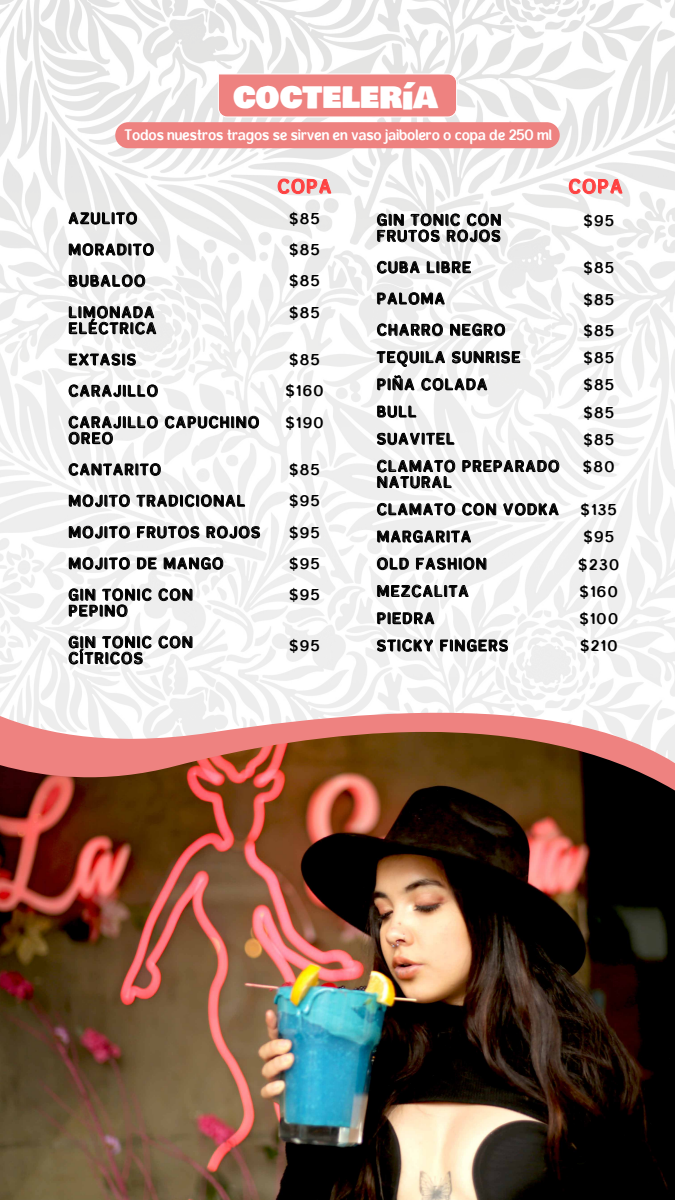
<style>
.page{position:relative;width:675px;height:1200px;background:#fff}
.page>*{position:absolute;margin:0;border:0;box-sizing:border-box;transform-origin:0 0}
.t1{font:33.8px "Bowlby One SC";color:#fff}
.t2{font:500 23px "Banda Niera";letter-spacing:.03em;color:#ff4040}
.t3{font:500 18.5px/31.3px "Banda Niera";letter-spacing:.04em;color:#000}
.t4{font:500 18px "Banda Niera";letter-spacing:-.05em;color:#fff;scale:.96 1}
</style>
<div class="page">
<img style="left:0;top:0;width:675px;height:665px">
<img style="left:0;top:665px;width:675px;height:535px">
<img style="left:0;top:732px;width:675px;height:59px">
<svg style="left:69px;top:212px;width:68px;height:12px"></svg>
<svg style="left:69px;top:243px;width:85px;height:13px"></svg>
<svg style="left:69px;top:275px;width:76px;height:12px"></svg>
<svg style="left:69px;top:306px;width:87px;height:28px"></svg>
<svg style="left:69px;top:354px;width:67px;height:11px"></svg>
<svg style="left:69px;top:385px;width:89px;height:12px"></svg>
<svg style="left:165px;top:416px;width:94px;height:12px"></svg>
<svg style="left:69px;top:416px;width:89px;height:28px"></svg>
<svg style="left:69px;top:463px;width:92px;height:13px"></svg>
<svg style="left:69px;top:495px;width:61px;height:12px"></svg>
<svg style="left:137px;top:495px;width:108px;height:12px"></svg>
<svg style="left:69px;top:526px;width:61px;height:12px"></svg>
<svg style="left:137px;top:526px;width:62px;height:12px"></svg>
<svg style="left:207px;top:526px;width:53px;height:12px"></svg>
<svg style="left:69px;top:557px;width:61px;height:13px"></svg>
<svg style="left:137px;top:558px;width:20px;height:11px"></svg>
<svg style="left:164px;top:557px;width:59px;height:13px"></svg>
<svg style="left:159px;top:589px;width:33px;height:12px"></svg>
<svg style="left:69px;top:589px;width:82px;height:28px"></svg>
<svg style="left:159px;top:636px;width:33px;height:12px"></svg>
<svg style="left:69px;top:636px;width:82px;height:28px"></svg>
<svg style="left:377px;top:214px;width:124px;height:28px"></svg>
<svg style="left:377px;top:261px;width:42px;height:12px"></svg>
<svg style="left:427px;top:261px;width:44px;height:12px"></svg>
<svg style="left:377px;top:292px;width:67px;height:13px"></svg>
<svg style="left:377px;top:324px;width:66px;height:12px"></svg>
<svg style="left:450px;top:324px;width:55px;height:12px"></svg>
<svg style="left:377px;top:351px;width:68px;height:16px"></svg>
<svg style="left:452px;top:351px;width:68px;height:12px"></svg>
<svg style="left:377px;top:375px;width:37px;height:15px"></svg>
<svg style="left:422px;top:378px;width:65px;height:12px"></svg>
<svg style="left:377px;top:406px;width:39px;height:12px"></svg>
<svg style="left:377px;top:432px;width:77px;height:13px"></svg>
<svg style="left:462px;top:460px;width:97px;height:12px"></svg>
<svg style="left:377px;top:460px;width:78px;height:28px"></svg>
<svg style="left:377px;top:503px;width:78px;height:12px"></svg>
<svg style="left:462px;top:503px;width:34px;height:12px"></svg>
<svg style="left:504px;top:502px;width:54px;height:13px"></svg>
<svg style="left:377px;top:530px;width:94px;height:13px"></svg>
<svg style="left:377px;top:558px;width:32px;height:12px"></svg>
<svg style="left:416px;top:558px;width:70px;height:12px"></svg>
<svg style="left:377px;top:585px;width:91px;height:12px"></svg>
<svg style="left:377px;top:612px;width:57px;height:12px"></svg>
<svg style="left:377px;top:639px;width:56px;height:13px"></svg>
<svg style="left:440px;top:639px;width:68px;height:13px"></svg>
<svg style="left:218px;top:73px;width:239px;height:44px"></svg>
<div style="left:115px;top:122px;width:445px;height:26px;background:#ee8280;border-radius:13px"></div>
<svg style="left:277px;top:178px;width:55px;height:17px"></svg>
<svg style="left:568px;top:178px;width:55px;height:17px"></svg>
<h1 class="t1" style="left:233px;top:72px;width:206px">COCTELERÍA</h1>
<p class="t4" style="left:124px;top:125px;width:447px">Todos nuestros tragos se sirven en vaso jaibolero o copa de 250 ml</p>
<p class="t2" style="left:277px;top:175px;width:56px">COPA</p>
<p class="t2" style="left:568px;top:175px;width:56px">COPA</p>
<p class="t3" style="left:68px;top:203px;width:88px">AZULITO<br>MORADITO<br>BUBALOO<br>LIMONADA</p>
<p class="t3" style="left:68px;top:313px;width:193px">ELÉCTRICA<br>EXTASIS<br>CARAJILLO<br>CARAJILLO CAPUCHINO</p>
<p class="t3" style="left:68px;top:423px;width:194px">OREO<br>CANTARITO<br>MOJITO TRADICIONAL<br>MOJITO FRUTOS ROJOS<br>MOJITO DE MANGO<br>GIN TONIC CON</p>
<p class="t3" style="left:68px;top:596px;width:126px">PEPINO<br>GIN TONIC CON</p>
<p class="t3" style="left:68px;top:643px;width:76px">CÍTRICOS</p>
<p class="t3" style="left:289px;top:203px;width:33px;text-align:justify">$85 $85 $85 $85</p>
<p class="t3" style="left:285px;top:345px;width:40px">$85 $160 $190</p>
<p class="t3" style="left:289px;top:455px;width:33px;text-align:justify">$85 $95 $95 $95 $95</p>
<p class="t3" style="left:289px;top:631px;width:33px">$95</p>
<p class="t3" style="left:377px;top:213px;width:126px;line-height:16px">GIN TONIC CON<br>FRUTOS ROJOS</p>
<p class="t3" style="left:377px;top:252px;width:130px">CUBA LIBRE<br>PALOMA<br>CHARRO NEGRO</p>
<p class="t3" style="left:377px;top:344px;width:185px;line-height:27.2px">TEQUILA SUNRISE<br>PIÑA COLADA<br>BULL<br>SUAVITEL<br>CLAMATO PREPARADO</p>
<p class="t3" style="left:377px;top:469px;width:184px;line-height:27.2px">NATURAL<br>CLAMATO CON VODKA<br>MARGARITA<br>OLD FASHION<br>MEZCALITA<br>PIEDRA<br>STICKY FINGERS</p>
<p class="t3" style="left:583px;top:205px;width:33px">$95</p>
<p class="t3" style="left:583px;top:253px;width:33px;text-align:justify">$85 $85 $85</p>
<p class="t3" style="left:582px;top:345px;width:34px;line-height:27.2px;text-align:justify">$85 $85 $85 $85 $80</p>
<p class="t3" style="left:578px;top:497px;width:43px;line-height:27.2px">$135 $95 $230 $160 $100 $210</p>
</div>
